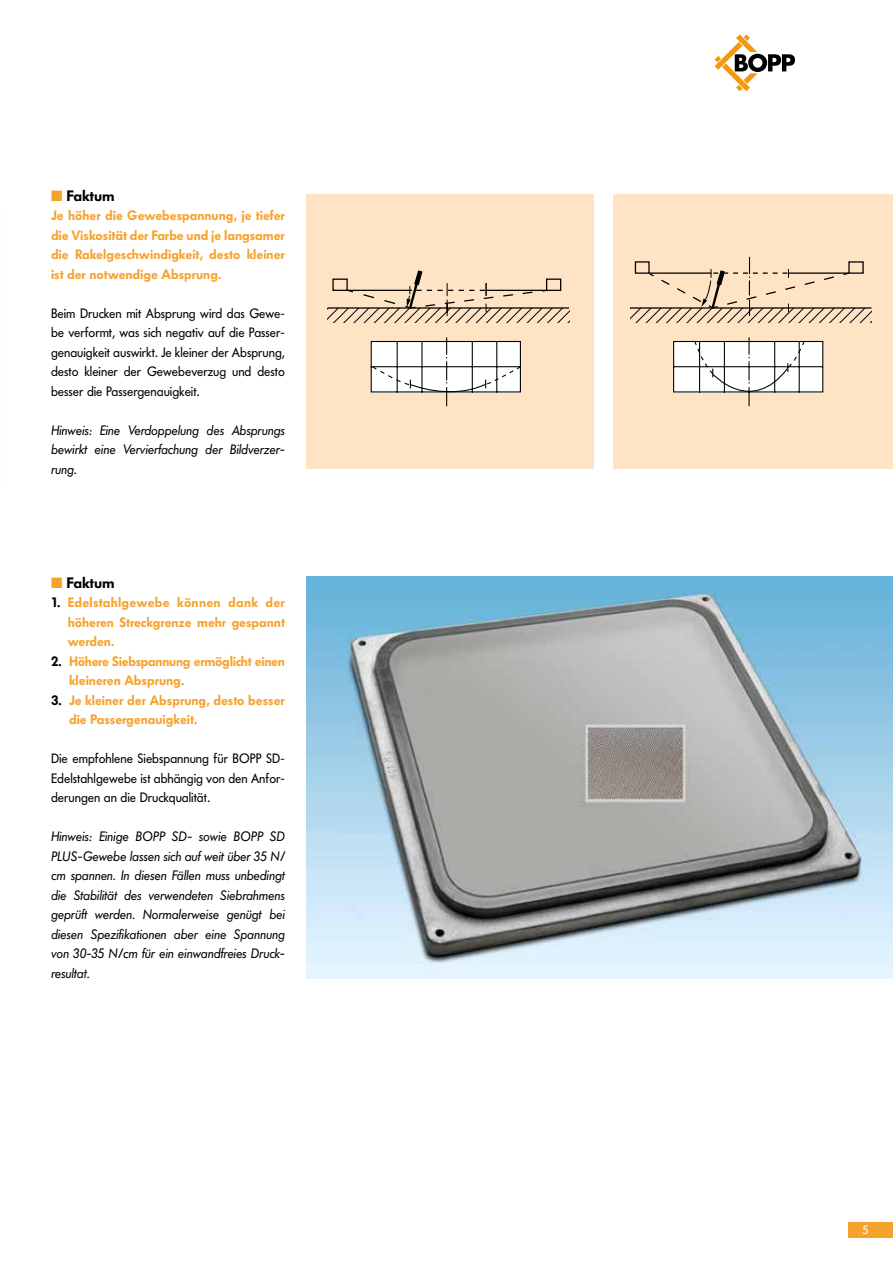
<style>
.page{position:relative;width:893px;height:1263px;background:#fff}
.page>*{position:absolute;margin:0;border:0;box-sizing:border-box;transform-origin:0 0}
.t1{font:600 15px "Futura BQ";color:#000}
.t2{font:italic 13.5px/19.5px "Futura BQ";color:#000;text-align:justify}
.t3{font:13.5px/19.5px "Futura BQ";color:#000;text-align:justify}
.t4{font:600 13.5px/19.5px "Futura BQ";color:#f6a22d;text-align:justify}
.t5{font:600 13.5px/19.5px "Futura BQ";letter-spacing:-.02em;color:#f6a22d}
.t6{font:12px "Futura BQ";color:#fff}
.s1{color:#f6a22d}
.s2{color:#000}
</style>
<div class="page">
<div style="left:613px;top:194px;width:280px;height:274px;background:#fee4c5"></div>
<div style="left:848px;top:1222px;width:45px;height:15px;background:#f6a22d"></div>
<svg style="left:715px;top:34px;width:80px;height:57px"></svg>
<img style="left:306px;top:576px;width:587px;height:402px">
<div style="left:306px;top:194px;width:288px;height:274px;background:#fee4c5"></div>
<svg style="left:370px;top:337px;width:151px;height:70px"></svg>
<svg style="left:327px;top:270px;width:243px;height:52px"></svg>
<svg style="left:630px;top:257px;width:242px;height:65px"></svg>
<svg style="left:673px;top:337px;width:151px;height:70px"></svg>
<p class="t1" style="left:51px;top:187px;width:65px"><span class="s1">■</span> Faktum</p>
<p class="t4" style="left:51px;top:206px;width:235px">Je höher die Gewebespannung, je tiefer die Viskosität der Farbe und je langsamer die Rakelgeschwindigkeit, desto kleiner ist der notwendige Absprung.</p>
<p class="t3" style="left:51px;top:303px;width:235px">Beim Drucken mit Absprung wird das Gewe&shy;be verformt, was sich negativ auf die Passer&shy;genauigkeit auswirkt. Je kleiner der Absprung, desto kleiner der Gewebeverzug und desto besser die Passergenauigkeit.</p>
<p class="t2" style="left:51px;top:420px;width:235px">Hinweis: Eine Verdoppelung des Absprungs bewirkt eine Vervierfachung der Bildverzer&shy;rung.</p>
<p class="t1" style="left:51px;top:574px;width:65px"><span class="s1">■</span> Faktum</p>
<p class="t4" style="left:68px;top:593px;width:219px;text-indent:-17px"><span class="s2">1.</span> Edelstahlgewebe können dank der höheren Streckgrenze mehr gespannt werden.</p>
<p class="t5" style="left:69px;top:651px;width:217px;text-indent:-18px"><span class="s2">2.</span> Höhere Siebspannung ermöglicht einen kleineren Absprung.</p>
<p class="t4" style="left:69px;top:690px;width:217px;text-indent:-18px"><span class="s2">3.</span> Je kleiner der Absprung, desto besser die Passergenauigkeit.</p>
<p class="t3" style="left:51px;top:749px;width:235px">Die empfohlene Siebspannung für BOPP SD-Edelstahlgewebe ist abhängig von den Anfor&shy;derungen an die Druckqualität.</p>
<p class="t2" style="left:51px;top:827px;width:235px">Hinweis: Einige BOPP SD- sowie BOPP SD PLUS-Gewebe lassen sich auf weit über 35 N/ cm spannen. In diesen Fällen muss unbedingt die Stabilität des verwendeten Siebrahmens geprüft werden. Normalerweise genügt bei diesen Spezifikationen aber eine Spannung von 30-35 N/cm für ein einwandfreies Druck&shy;resultat.</p>
<p class="t6" style="left:862px;top:1223px;width:7px">5</p>
</div>
